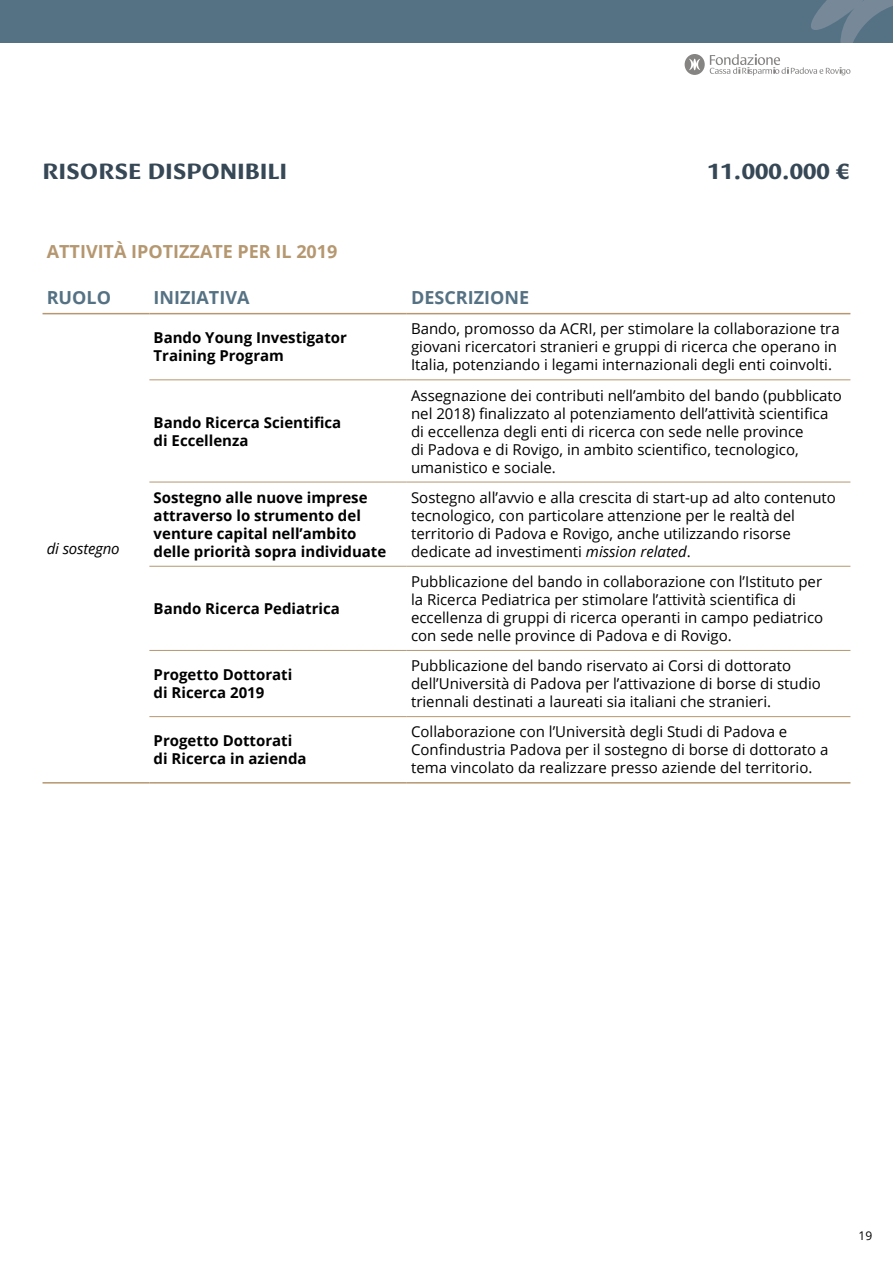
<style>
.page{position:relative;width:893px;height:1263px;background:#fff}
.page>*{position:absolute;margin:0;border:0;box-sizing:border-box;transform-origin:0 0}
.t1{font:700 22.5px "Cora";color:#364755}
.t2{font:700 18px "Open Sans";color:#b59770}
.t3{font:700 18px "Open Sans";color:#557284}
.t4{font:15px/18px "Open Sans";color:#000}
.t5{font:700 15px/18px "Open Sans";color:#000}
.t6{font:italic 15px "Open Sans";letter-spacing:-.01em;color:#000}
.t7{font:12px "Open Sans";color:#000}
.s1{font-style:italic}
</style>
<div class="page">
<svg style="left:685px;top:54px;width:165px;height:21px"></svg>
<div style="left:0;top:0;width:893px;height:43px;background:#557284"></div>
<svg style="left:811px;top:0;width:82px;height:43px"></svg>
<hr style="left:43px;top:313px;width:106px;height:1px;background:#b59770">
<hr style="left:149px;top:313px;width:258px;height:1px;background:#b59770">
<hr style="left:407px;top:313px;width:443px;height:1px;background:#b59770">
<hr style="left:43px;top:782px;width:106px;height:1px;background:#b59770">
<hr style="left:149px;top:782px;width:258px;height:1px;background:#b59770">
<hr style="left:407px;top:782px;width:443px;height:1px;background:#b59770">
<hr style="left:149px;top:379px;width:258px;height:1px;background:#b59770">
<hr style="left:407px;top:379px;width:443px;height:1px;background:#b59770">
<hr style="left:149px;top:482px;width:258px;height:1px;background:#b59770">
<hr style="left:407px;top:482px;width:443px;height:1px;background:#b59770">
<hr style="left:149px;top:566px;width:258px;height:1px;background:#b59770">
<hr style="left:407px;top:566px;width:443px;height:1px;background:#b59770">
<hr style="left:149px;top:650px;width:258px;height:1px;background:#b59770">
<hr style="left:407px;top:650px;width:443px;height:1px;background:#b59770">
<hr style="left:149px;top:716px;width:258px;height:1px;background:#b59770">
<hr style="left:407px;top:716px;width:443px;height:1px;background:#b59770">
<h1 class="t1" style="left:43px;top:158px;width:246px">RISORSE DISPONIBILI</h1>
<h1 class="t1" style="left:707px;top:158px;width:144px">11.000.000 €</h1>
<p class="t2" style="left:47px;top:238px;width:292px">ATTIVITÀ IPOTIZZATE PER IL 2019</p>
<p class="t3" style="left:47px;top:285px;width:66px">RUOLO</p>
<p class="t3" style="left:154px;top:285px;width:97px">INIZIATIVA</p>
<p class="t3" style="left:411px;top:285px;width:120px">DESCRIZIONE</p>
<p class="t5" style="left:154px;top:329px;width:195px">Bando Young Investigator<br>Training Program</p>
<p class="t4" style="left:411px;top:320px;width:430px">Bando, promosso da ACRI, per stimolare la collaborazione tra giovani ricercatori stranieri e gruppi di ricerca che operano in<br>Italia, potenziando i legami internazionali degli enti coinvolti.</p>
<p class="t6" style="left:47px;top:538px;width:74px">di sostegno</p>
<p class="t5" style="left:154px;top:413px;width:189px">Bando Ricerca Scientifica di Eccellenza</p>
<p class="t4" style="left:411px;top:386px;width:432px">Assegnazione dei contributi nell’ambito del bando (pubblicato nel 2018) finalizzato al potenziamento dell’attività scientifica di eccellenza degli enti di ricerca con sede nelle province<br>di Padova e di Rovigo, in ambito scientifico, tecnologico, umanistico e sociale.</p>
<p class="t5" style="left:154px;top:488px;width:234px">Sostegno alle nuove imprese attraverso lo strumento del venture capital nell’ambito delle priorità sopra individuate</p>
<p class="t4" style="left:411px;top:488px;width:426px">Sostegno all’avvio e alla crescita di start-up ad alto contenuto tecnologico, con particolare attenzione per le realtà del territorio di Padova e Rovigo, anche utilizzando risorse dedicate ad investimenti <span class="s1">mission related</span>.</p>
<p class="t5" style="left:154px;top:599px;width:188px">Bando Ricerca Pediatrica</p>
<p class="t4" style="left:411px;top:572px;width:414px">Pubblicazione del bando in collaborazione con l’Istituto per la Ricerca Pediatrica per stimolare l’attività scientifica di eccellenza di gruppi di ricerca operanti in campo pediatrico con sede nelle province di Padova e di Rovigo.</p>
<p class="t5" style="left:154px;top:665px;width:140px">Progetto Dottorati di Ricerca 2019</p>
<p class="t4" style="left:411px;top:656px;width:411px">Pubblicazione del bando riservato ai Corsi di dottorato dell’Università di Padova per l’attivazione di borse di studio triennali destinati a laureati sia italiani che stranieri.</p>
<p class="t5" style="left:154px;top:732px;width:155px">Progetto Dottorati di Ricerca in azienda</p>
<p class="t4" style="left:411px;top:723px;width:419px">Collaborazione con l’Università degli Studi di Padova e<br>Confindustria Padova per il sostegno di borse di dottorato a tema vincolato da realizzare presso aziende del territorio.</p>
<p class="t7" style="left:858px;top:1227px;width:15px">19</p>
</div>
